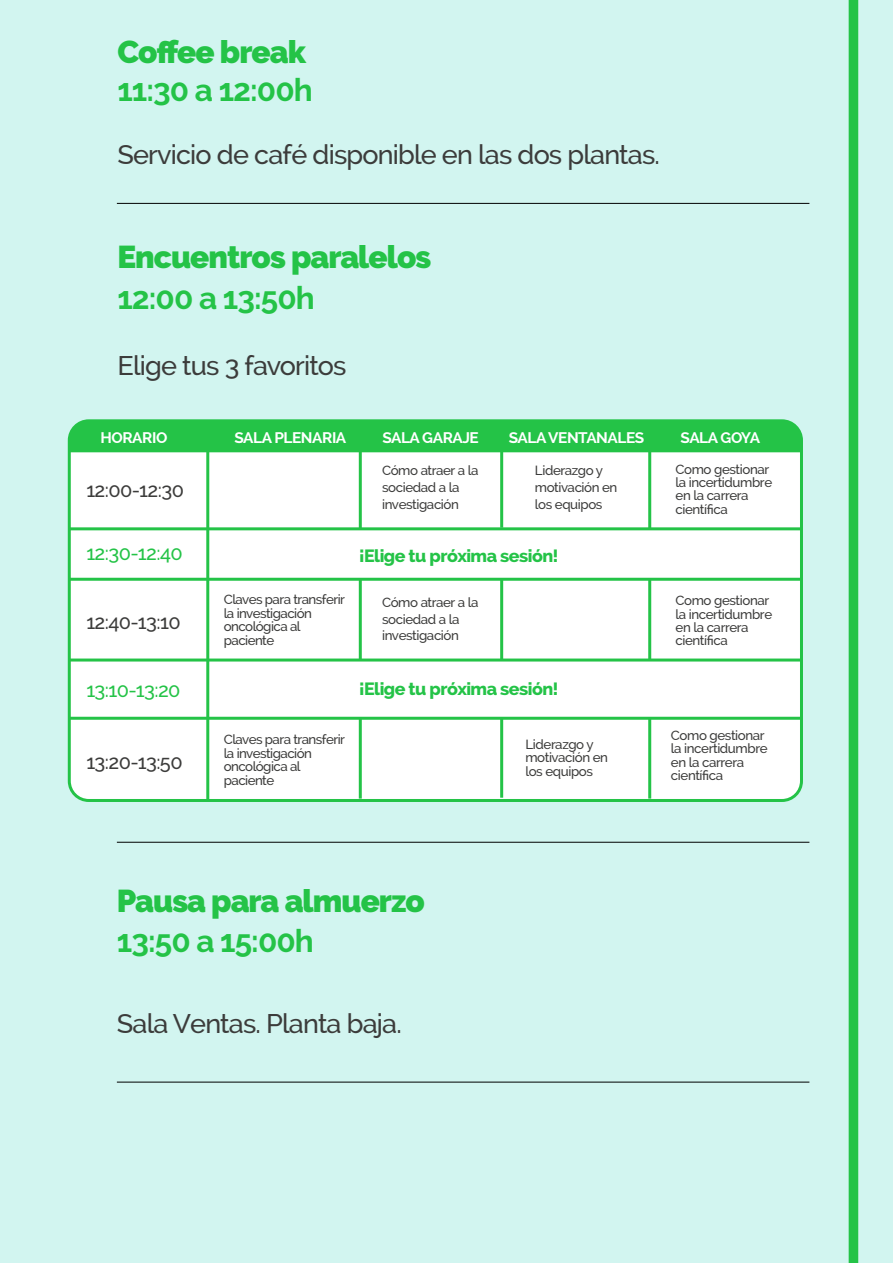
<style>
.page{position:relative;width:893px;height:1263px;background:#d2f5f0}
.page>*{position:absolute;margin:0;border:0;box-sizing:border-box;transform-origin:0 0}
.t1{font:900 31.5px "Raleway";letter-spacing:-.03em;color:#24c347}
.t2{font:700 31.5px "Raleway";letter-spacing:-.03em;color:#24c347}
.t3{font:500 27px "Raleway";letter-spacing:-.03em;color:#3c3c3b}
.t4{font:500 19.95px "Raleway";letter-spacing:-.03em;color:#3c3c3b}
.t5{font:500 19.95px "Raleway";letter-spacing:-.03em;color:#24c347}
.t6{font:800 17.85px "Raleway";letter-spacing:-.03em;color:#24c347}
.t7{font:700 15.45px "Raleway";letter-spacing:-.03em;color:#fff}
.t8{font:500 13.35px/13.4px "Raleway";letter-spacing:-.03em;color:#3c3c3b}
</style>
<div class="page">
<svg style="left:848px;top:0;width:10px;height:1263px;background:#2fc652"></svg>
<div style="left:69px;top:421px;width:732px;height:379px;background:#fff;border-radius:20px"></div>
<div style="left:68px;top:419px;width:735px;height:383px;border:3px solid #24c347;border-radius:20px"></div>
<div style="left:69px;top:421px;width:732px;height:31px;background:#24c347"></div>
<hr style="left:206px;top:424px;width:3px;height:376px;background:#24c347">
<hr style="left:359px;top:424px;width:3px;height:105px;background:#24c347">
<hr style="left:500px;top:424px;width:3px;height:104px;background:#24c347">
<hr style="left:648px;top:424px;width:3px;height:105px;background:#24c347">
<hr style="left:359px;top:579px;width:3px;height:81px;background:#24c347">
<hr style="left:500px;top:579px;width:3px;height:80px;background:#24c347">
<hr style="left:648px;top:579px;width:3px;height:81px;background:#24c347">
<hr style="left:359px;top:717px;width:3px;height:82px;background:#24c347">
<hr style="left:500px;top:717px;width:3px;height:81px;background:#24c347">
<hr style="left:648px;top:717px;width:3px;height:82px;background:#24c347">
<hr style="left:69px;top:527px;width:732px;height:3px;background:#24c347">
<hr style="left:69px;top:578px;width:732px;height:3px;background:#24c347">
<hr style="left:69px;top:658px;width:732px;height:3px;background:#24c347">
<hr style="left:69px;top:717px;width:732px;height:3px;background:#24c347">
<hr style="left:117px;top:203px;width:692px;height:1px;background:#000">
<hr style="left:117px;top:842px;width:692px;height:1px;background:#000">
<hr style="left:117px;top:1082px;width:692px;height:1px;background:#000">
<h1 class="t1" style="left:117px;top:34px;width:190px">Coffee break</h1>
<h1 class="t2" style="left:117px;top:72px;width:197px">11:30 a 12:00h</h1>
<h2 class="t3" style="left:117px;top:139px;width:544px">Servicio de café disponible en las dos plantas.</h2>
<h1 class="t1" style="left:117px;top:239px;width:315px">Encuentros paralelos</h1>
<h1 class="t2" style="left:117px;top:280px;width:199px">12:00 a 13:50h</h1>
<h2 class="t3" style="left:117px;top:350px;width:231px">Elige tus 3 favoritos</h2>
<p class="t7" style="left:101px;top:429px;width:68px">HORARIO</p>
<h3 class="t4" style="left:86px;top:479px;width:99px">12:00-12:30</h3>
<p class="t7" style="left:234px;top:429px;width:113px">SALA PLENARIA</p>
<p class="t7" style="left:382px;top:429px;width:98px">SALA GARAJE</p>
<p class="t7" style="left:509px;top:429px;width:137px">SALA VENTANALES</p>
<p class="t7" style="left:681px;top:429px;width:81px">SALA GOYA</p>
<p class="t8" style="left:382px;top:462px;width:98px;line-height:16.6px">Cómo atraer a la sociedad a la investigación</p>
<p class="t8" style="left:535px;top:462px;width:84px;line-height:16.6px">Liderazgo y motivación en los equipos</p>
<p class="t8" style="left:675px;top:462px;width:98px">Como gestionar la incertidumbre en la carrera científica</p>
<h3 class="t5" style="left:86px;top:541px;width:98px">12:30-12:40</h3>
<h3 class="t6" style="left:359px;top:545px;width:201px">¡Elige tu próxima sesión!</h3>
<h3 class="t4" style="left:86px;top:610px;width:96px">12:40-13:10</h3>
<p class="t8" style="left:224px;top:593px;width:123px">Claves para transferir la investigación oncológica al paciente</p>
<p class="t8" style="left:382px;top:594px;width:98px;line-height:16.6px">Cómo atraer a la sociedad a la investigación</p>
<h3 class="t5" style="left:86px;top:679px;width:96px">13:10-13:20</h3>
<h3 class="t6" style="left:359px;top:679px;width:201px">¡Elige tu próxima sesión!</h3>
<h3 class="t4" style="left:86px;top:750px;width:98px">13:20-13:50</h3>
<p class="t8" style="left:224px;top:733px;width:123px">Claves para transferir la investigación oncológica al paciente</p>
<h1 class="t1" style="left:117px;top:882px;width:309px">Pausa para almuerzo</h1>
<h1 class="t2" style="left:117px;top:923px;width:198px">13:50 a 15:00h</h1>
<h2 class="t3" style="left:117px;top:1008px;width:287px">Sala Ventas. Planta baja.</h2>
<p class="t8" style="left:525px;top:738px;width:84px">Liderazgo y motivación en los equipos</p>
<p class="t8" style="left:675px;top:594px;width:98px">Como gestionar la incertidumbre en la carrera científica</p>
<p class="t8" style="left:671px;top:728px;width:98px">Como gestionar la incertidumbre en la carrera científica</p>
</div>
